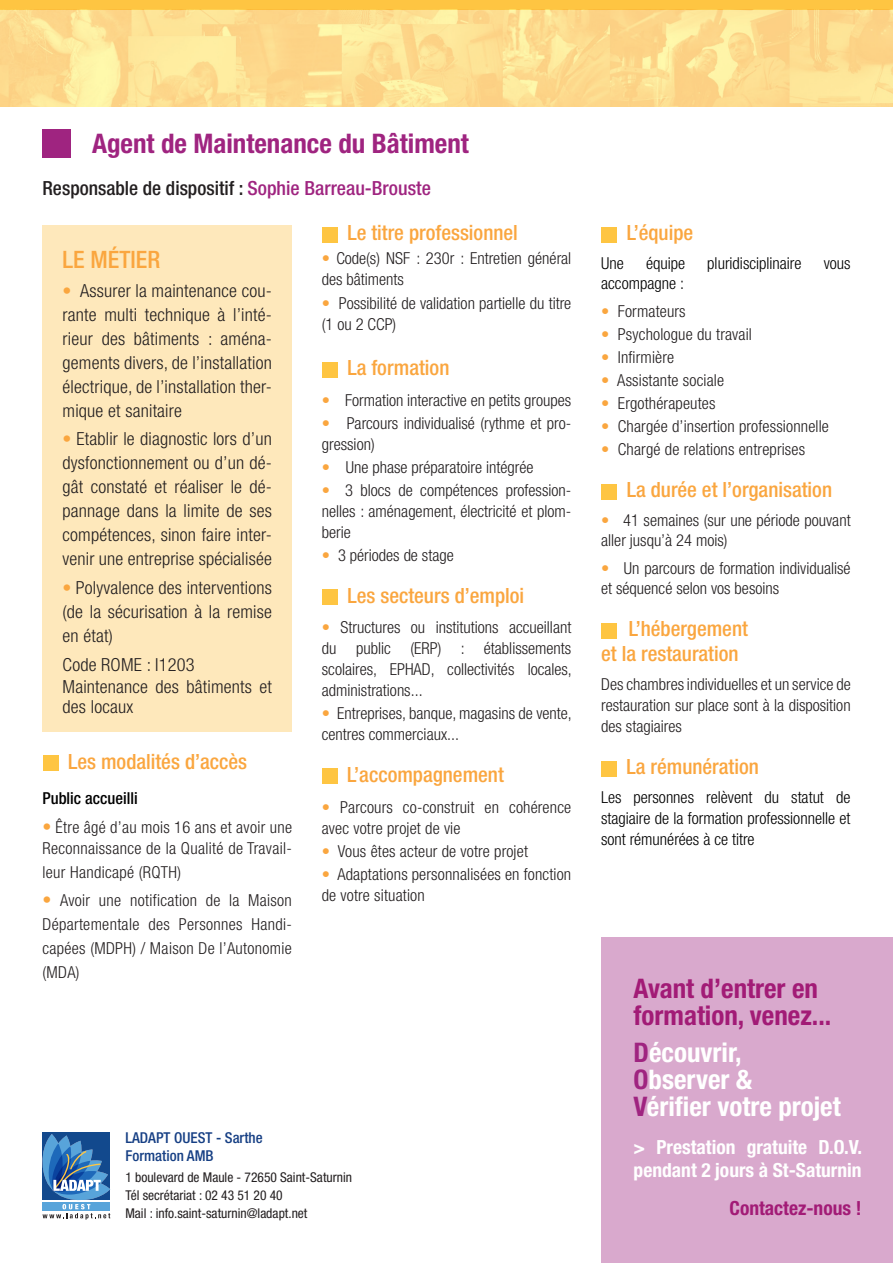
<style>
.page{position:relative;width:893px;height:1263px;background:#fff}
.page>*{position:absolute;margin:0;border:0;box-sizing:border-box;transform-origin:0 0}
.t1{font:700 condensed 27px "Helvetica Neue LT Std";color:#fff}
.t2{font:700 condensed 27px "Helvetica Neue LT Std";color:#a21b76}
.t3{font:700 condensed 27px "Helvetica Neue LT Std";color:#9f2480}
.t4{font:500 condensed 24px "Helvetica Neue LT Std";color:#faa63f}
.t5{font:500 condensed 21px "Helvetica Neue LT Std";color:#faa63f}
.t6{font:700 condensed 19.5px "Helvetica Neue LT Std";color:#fff}
.t7{font:500 condensed 19.5px "Helvetica Neue LT Std";color:#231f20}
.t8{font:700 condensed 19.5px "Helvetica Neue LT Std";color:#a21b76}
.t9{font:300 condensed 18px/24px "Helvetica Neue LT Std";letter-spacing:.01em;color:#231f20;text-align:justify}
.t10{font:300 condensed 16.5px/21px "Helvetica Neue LT Std";color:#231f20}
.t11{font:300 condensed 16.5px/21px "Helvetica Neue LT Std";color:#000001;text-align:justify}
.t12{font:300 condensed 16.5px/21px "Helvetica Neue LT Std";letter-spacing:.02em;color:#231f20}
.t13{font:500 condensed 16.5px "Helvetica Neue LT Std";color:#000001}
.t14{font:500 condensed 15px "Helvetica Neue LT Std";color:#163f84}
.t15{font:condensed 13.5px "Helvetica Neue LT Std";color:#231f20}
.s1{color:#9f2480}
.s2{color:#faa63f}
.s3{font-size:18px;color:#faa63f}
</style>
<div class="page">
<div style="left:43px;top:755px;width:15px;height:16px;background:#fec542"></div>
<div style="left:43px;top:1132px;width:67px;height:68px;background:#12498d"></div>
<svg style="left:43px;top:1134px;width:67px;height:85px"></svg>
<div style="left:43px;top:225px;width:249px;height:506px;background:#fee8bb"></div>
<div style="left:322px;top:589px;width:16px;height:16px;background:#fec542"></div>
<div style="left:322px;top:768px;width:15px;height:16px;background:#fec542"></div>
<div style="left:602px;top:227px;width:15px;height:15px;background:#fec542"></div>
<div style="left:602px;top:484px;width:15px;height:15px;background:#fec542"></div>
<div style="left:602px;top:623px;width:15px;height:15px;background:#fec542"></div>
<div style="left:0;top:0;width:893px;height:10px;background:#fec542"></div>
<img style="left:0;top:10px;width:893px;height:97px">
<div style="left:43px;top:130px;width:28px;height:28px;background:#9f2480"></div>
<div style="left:322px;top:227px;width:16px;height:15px;background:#fec542"></div>
<div style="left:322px;top:362px;width:16px;height:16px;background:#fec542"></div>
<div style="left:602px;top:761px;width:15px;height:15px;background:#fec542"></div>
<div style="left:601px;top:937px;width:292px;height:326px;background:#d9a9cd"></div>
<p class="t3" style="left:92px;top:128px;width:378px">Agent de Maintenance du Bâtiment</p>
<p class="t7" style="left:43px;top:176px;width:390px">Responsable de dispositif : <span class="s1">Sophie Barreau-Brouste</span></p>
<p class="t4" style="left:63px;top:245px;width:99px">LE MÉTIER</p>
<p class="t9" style="left:63px;top:278px;width:211px"><span class="s2">•</span> Assurer la maintenance cou&shy;rante multi technique à l’inté&shy;rieur des bâtiments : aména&shy;gements divers, de l’installation électrique, de l’installation ther&shy;mique et sanitaire</p>
<p class="t9" style="left:63px;top:427px;width:211px"><span class="s2">•</span> Etablir le diagnostic lors d’un dysfonctionnement ou d’un dé&shy;gât constaté et réaliser le dé&shy;pannage dans la limite de ses compétences, sinon faire inter&shy;venir une entreprise spécialisée</p>
<p class="t9" style="left:63px;top:575px;width:211px"><span class="s2">•</span> Polyvalence des interventions (de la sécurisation à la remise en état)</p>
<p class="t9" style="left:63px;top:652px;width:133px">Code ROME : I1203</p>
<p class="t9" style="left:63px;top:677px;width:211px;line-height:19.5px">Maintenance des bâtiments et des locaux</p>
<p class="t5" style="left:68px;top:749px;width:181px">Les modalités d’accès</p>
<p class="t13" style="left:43px;top:788px;width:97px">Public accueilli</p>
<p class="t12" style="left:43px;top:816px;width:251px"><span class="s3">•</span> Être âgé d’au mois 16 ans et avoir une<br>Reconnaissance de la Qualité de Travail-</p>
<p class="t12" style="left:43px;top:861px;width:140px">leur Handicapé (RQTH)</p>
<p class="t10" style="left:43px;top:888px;width:251px;line-height:24px;text-align:justify"><span class="s3">•</span> Avoir une notification de la Maison Départementale des Personnes Handi&shy;capées (MDPH) / Maison De l’Autonomie (MDA)</p>
<p class="t5" style="left:347px;top:220px;width:172px">Le titre professionnel</p>
<p class="t10" style="left:322px;top:248px;width:251px"><span class="s2">•</span> Code(s) NSF : 230r : Entretien général des bâtiments</p>
<p class="t10" style="left:322px;top:293px;width:251px"><span class="s2">•</span> Possibilité de validation partielle du titre (1 ou 2 CCP)</p>
<p class="t5" style="left:347px;top:355px;width:104px">La formation</p>
<p class="t10" style="left:322px;top:389px;width:251px"><span class="s2">•</span> Formation interactive en petits groupes</p>
<p class="t10" style="left:322px;top:412px;width:251px"><span class="s2">•</span> Parcours individualisé (rythme et pro&shy;gression)</p>
<p class="t10" style="left:322px;top:456px;width:213px"><span class="s2">•</span> Une phase préparatoire intégrée</p>
<p class="t10" style="left:322px;top:479px;width:251px;text-align:justify"><span class="s2">•</span> 3 blocs de compétences profession&shy;nelles : aménagement, électricité et plom&shy;berie</p>
<p class="t10" style="left:322px;top:544px;width:133px"><span class="s2">•</span> 3 périodes de stage</p>
<p class="t5" style="left:347px;top:583px;width:178px">Les secteurs d’emploi</p>
<p class="t10" style="left:322px;top:616px;width:252px;text-align:justify"><span class="s2">•</span> Structures ou institutions accueillant du public (ERP) : établissements scolaires, EPHAD, collectivités locales, administrations...</p>
<p class="t10" style="left:322px;top:702px;width:252px"><span class="s2">•</span> Entreprises, banque, magasins de vente, centres commerciaux...</p>
<p class="t5" style="left:347px;top:762px;width:158px">L’accompagnement</p>
<p class="t10" style="left:322px;top:797px;width:251px"><span class="s2">•</span> Parcours co-construit en cohérence avec votre projet de vie</p>
<p class="t10" style="left:322px;top:841px;width:208px"><span class="s2">•</span> Vous êtes acteur de votre projet</p>
<p class="t10" style="left:322px;top:864px;width:251px"><span class="s2">•</span> Adaptations personnalisées en fonction de votre situation</p>
<p class="t14" style="left:125px;top:1129px;width:139px">LADAPT OUEST - Sarthe</p>
<p class="t14" style="left:125px;top:1147px;width:90px">Formation AMB</p>
<p class="t15" style="left:125px;top:1169px;width:228px">1 boulevard de Maule - 72650 Saint-Saturnin</p>
<p class="t15" style="left:125px;top:1187px;width:159px">Tél secrétariat : 02 43 51 20 40</p>
<p class="t15" style="left:125px;top:1205px;width:183px">Mail : info.saint-saturnin@ladapt.net</p>
<p class="t5" style="left:627px;top:220px;width:68px">L’équipe</p>
<p class="t11" style="left:601px;top:252px;width:24px">Une</p>
<p class="t11" style="left:646px;top:252px;width:41px">équipe</p>
<p class="t11" style="left:707px;top:252px;width:96px">pluridisciplinaire</p>
<p class="t11" style="left:824px;top:252px;width:28px">vous</p>
<p class="t11" style="left:601px;top:272px;width:84px">accompagne :</p>
<p class="t10" style="left:601px;top:301px;width:86px"><span class="s2">•</span> Formateurs</p>
<p class="t10" style="left:601px;top:324px;width:152px"><span class="s2">•</span> Psychologue du travail</p>
<p class="t10" style="left:601px;top:347px;width:74px"><span class="s2">•</span> Infirmière</p>
<p class="t10" style="left:601px;top:370px;width:124px"><span class="s2">•</span> Assistante sociale</p>
<p class="t10" style="left:601px;top:393px;width:116px"><span class="s2">•</span> Ergothérapeutes</p>
<p class="t10" style="left:601px;top:416px;width:229px"><span class="s2">•</span> Chargée d’insertion professionnelle</p>
<p class="t10" style="left:601px;top:439px;width:205px"><span class="s2">•</span> Chargé de relations entreprises</p>
<p class="t5" style="left:627px;top:477px;width:207px">La durée et l’organisation</p>
<p class="t10" style="left:601px;top:510px;width:251px;line-height:19.8px"><span class="s2">•</span> 41 semaines (sur une période pouvant aller jusqu’à 24 mois)</p>
<p class="t10" style="left:601px;top:558px;width:251px;line-height:19.8px"><span class="s2">•</span> Un parcours de formation individualisé et séquencé selon vos besoins</p>
<p class="t5" style="left:629px;top:616px;width:121px">L’hébergement</p>
<p class="t5" style="left:601px;top:641px;width:139px">et la restauration</p>
<p class="t10" style="left:601px;top:674px;width:251px;text-align:justify">Des chambres individuelles et un service de restauration sur place sont à la disposition des stagiaires</p>
<p class="t5" style="left:626px;top:754px;width:134px">La rémunération</p>
<p class="t11" style="left:601px;top:786px;width:251px">Les personnes relèvent du statut de stagiaire de la formation professionnelle et sont rémunérées à ce titre</p>
<p class="t2" style="left:634px;top:972px;width:186px">Avant d’entrer en</p>
<p class="t2" style="left:634px;top:999px;width:199px">formation, venez...</p>
<p class="t1" style="left:634px;top:1036px;width:109px"><span class="s1">D</span>écouvrir,</p>
<p class="t1" style="left:634px;top:1063px;width:120px"><span class="s1">O</span>bserver &amp;</p>
<p class="t1" style="left:634px;top:1090px;width:209px"><span class="s1">V</span>érifier votre projet</p>
<p class="t6" style="left:634px;top:1135px;width:230px">&gt; Prestation gratuite D.O.V.</p>
<p class="t6" style="left:634px;top:1158px;width:229px">pendant 2 jours à St-Saturnin</p>
<p class="t8" style="left:729px;top:1196px;width:134px">Contactez-nous !</p>
</div>
